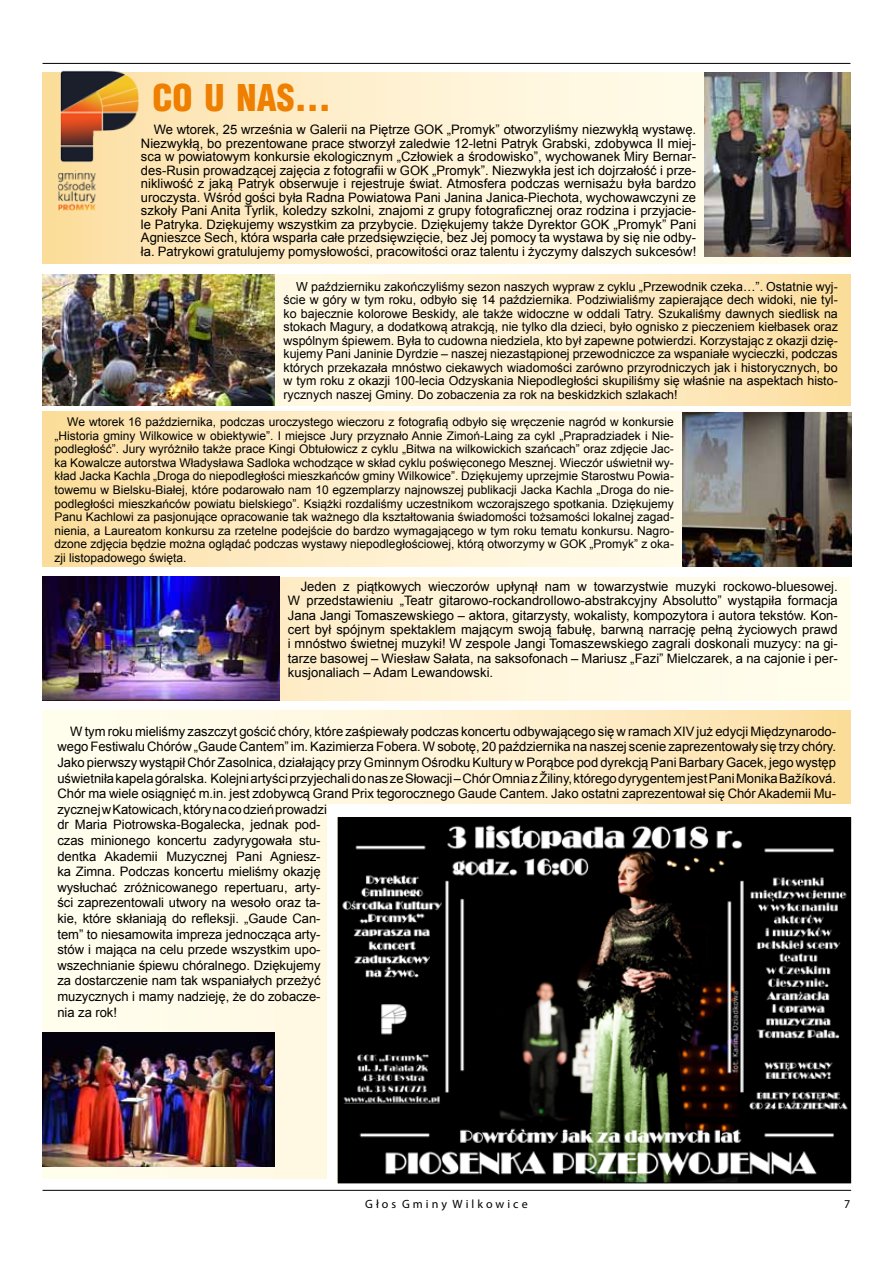
<style>
.page{position:relative;width:893px;height:1263px;background:#fff}
.page>*{position:absolute;margin:0;border:0;box-sizing:border-box;transform-origin:0 0}
.t1{font:900 36px "Switzerland Cond";color:#ee7f00}
.t2{font:13.05px/15.6px "Arial";letter-spacing:-.005em;color:#000;text-align:justify}
.t3{font:12.45px/13.5px "Arial";color:#000;text-align:justify}
.t4{font:12px/13.5px "Arial";color:#000;text-align:justify}
.t5{font:12px "Myriad Pro";color:#000}
</style>
<div class="page">
<hr style="left:43px;top:63px;width:807px;height:1px;background:#000">
<hr style="left:43px;top:1190px;width:808px;height:1px;background:#000">
<div style="left:43px;top:710px;width:807px;height:468px;background:linear-gradient(to right,#fefff7,#f5daa4)"></div>
<svg style="left:43px;top:577px;width:807px;height:124px;background:#fdf5dd"></svg>
<svg style="left:43px;top:411px;width:807px;height:155px;background:#fdeec9"></svg>
<svg style="left:275px;top:275px;width:575px;height:130px;background:#fdedc6"></svg>
<svg style="left:43px;top:72px;width:807px;height:192px;background:#fdf0cf"></svg>
<img style="left:50px;top:63px;width:91px;height:148px">
<img style="left:682px;top:412px;width:169px;height:154px">
<img style="left:340px;top:819px;width:509px;height:362px">
<img style="left:43px;top:576px;width:236px;height:124px">
<img style="left:43px;top:275px;width:232px;height:130px">
<img style="left:705px;top:72px;width:145px;height:184px">
<img style="left:43px;top:1032px;width:232px;height:134px">
<div style="left:327px;top:804px;width:523px;height:13px;background:#fff"></div>
<div style="left:327px;top:806px;width:9px;height:377px;background:#fff"></div>
<h1 class="t1" style="left:153px;top:74px;width:180px">COuNAs…</h1>
<p class="t2" style="left:141px;top:123px;width:557px;line-height:13.5px;text-indent:13px">We wtorek, 25 września w Galerii na Piętrze GOK „Promyk” otworzyliśmy niezwykłą wystawę.<br>Niezwykłą, bo prezentowane prace stworzył zaledwie 12-letni Patryk Grabski, zdobywca II miej&shy;sca w powiatowym konkursie ekologicznym „Człowiek a środowisko”, wychowanek Miry Bernar&shy;des-Rusin prowadzącej zajęcia z fotografii w GOK „Promyk”. Niezwykła jest ich dojrzałość i prze&shy;nikliwość z jaką Patryk obserwuje i rejestruje świat. Atmosfera podczas wernisażu była bardzo uroczysta. Wśród gości była Radna Powiatowa Pani Janina Janica-Piechota, wychowawczyni ze szkoły Pani Anita Tyrlik, koledzy szkolni, znajomi z grupy fotograficznej oraz rodzina i przyjacie&shy;le Patryka. Dziękujemy wszystkim za przybycie. Dziękujemy także Dyrektor GOK „Promyk” Pani Agnieszce Sech, która wsparła całe przedsięwzięcie, bez Jej pomocy ta wystawa by się nie odby&shy;ła. Patrykowi gratulujemy pomysłowości, pracowitości oraz talentu i życzymy dalszych sukcesów!</p>
<p class="t3" style="left:283px;top:280px;width:556px;text-indent:13px">W październiku zakończyliśmy sezon naszych wypraw z cyklu „Przewodnik czeka…”. Ostatnie wyj&shy;ście w góry w tym roku, odbyło się 14 października. Podziwialiśmy zapierające dech widoki, nie tyl&shy;ko bajecznie kolorowe Beskidy, ale także widoczne w oddali Tatry. Szukaliśmy dawnych siedlisk na stokach Magury, a dodatkową atrakcją, nie tylko dla dzieci, było ognisko z pieczeniem kiełbasek oraz wspólnym śpiewem. Była to cudowna niedziela, kto był zapewne potwierdzi. Korzystając z okazji dzię&shy;kujemy Pani Janinie Dyrdzie – naszej niezastąpionej przewodniczce za wspaniałe wycieczki, podczas których przekazała mnóstwo ciekawych wiadomości zarówno przyrodniczych jak i historycznych, bo w tym roku z okazji 100-lecia Odzyskania Niepodległości skupiliśmy się właśnie na aspektach histo&shy;rycznych naszej Gminy. Do zobaczenia za rok na beskidzkich szlakach!</p>
<p class="t4" style="left:55px;top:416px;width:621px;text-indent:13px">We wtorek 16 października, podczas uroczystego wieczoru z fotografią odbyło się wręczenie nagród w konkursie „Historia gminy Wilkowice w obiektywie”. I miejsce Jury przyznało Annie Zimoń-Laing za cykl „Prapradziadek i Nie&shy;podległość”. Jury wyróżniło także prace Kingi Obtułowicz z cyklu „Bitwa na wilkowickich szańcach” oraz zdjęcie Jac&shy;ka Kowalcze autorstwa Władysława Sadloka wchodzące w skład cyklu poświęconego Mesznej. Wieczór uświetnił wy&shy;kład Jacka Kachla „Droga do niepodległości mieszkańców gminy Wilkowice”. Dziękujemy uprzejmie Starostwu Powia&shy;towemu w Bielsku-Białej, które podarowało nam 10 egzemplarzy najnowszej publikacji Jacka Kachla „Droga do nie&shy;podległości mieszkańców powiatu bielskiego”. Książki rozdaliśmy uczestnikom wczorajszego spotkania. Dziękujemy Panu Kachlowi za pasjonujące opracowanie tak ważnego dla kształtowania świadomości tożsamości lokalnej zagad&shy;nienia, a Laureatom konkursu za rzetelne podejście do bardzo wymagającego w tym roku tematu konkursu. Nagro&shy;dzone zdjęcia będzie można oglądać podczas wystawy niepodległościowej, którą otworzymy w GOK „Promyk” z oka&shy;zji listopadowego święta.</p>
<p class="t2" style="left:288px;top:579px;width:551px;line-height:14.4px;text-indent:13px">Jeden z piątkowych wieczorów upłynął nam w towarzystwie muzyki rockowo-bluesowej.<br>W przedstawieniu „Teatr gitarowo-rockandrollowo-abstrakcyjny Absolutto” wystąpiła formacja Jana Jangi Tomaszewskiego – aktora, gitarzysty, wokalisty, kompozytora i autora tekstów. Kon&shy;cert był spójnym spektaklem mającym swoją fabułę, barwną narrację pełną życiowych prawd i mnóstwo świetnej muzyki! W zespole Jangi Tomaszewskiego zagrali doskonali muzycy: na gi&shy;tarze basowej – Wiesław Sałata, na saksofonach – Mariusz „Fazi” Mielczarek, a na cajonie i per&shy;kusjonaliach – Adam Lewandowski.</p>
<p class="t2" style="left:57px;top:723px;width:780px;text-align:left;text-indent:13px">W tym roku mieliśmy zaszczyt gościć chóry, które zaśpiewały podczas koncertu odbywającego się w ramach XIV już edycji Międzynarodo&shy;wego Festiwalu Chórów „Gaude Cantem” im. Kazimierza Fobera. W sobotę, 20 października na naszej scenie zaprezentowały się trzy chóry.<br>Jako pierwszy wystąpił Chór Zasolnica, działający przy Gminnym Ośrodku Kultury w Porąbce pod dyrekcją Pani Barbary Gacek, jego występ uświetniła kapela góralska. Kolejni artyści przyjechali do nas ze Słowacji – Chór Omnia z Žiliny, którego dyrygentem jest Pani Monika Bažíková.<br>Chór ma wiele osiągnięć m.in. jest zdobywcą Grand Prix tegorocznego Gaude Cantem. Jako ostatni zaprezentował się Chór Akademii Mu&shy;zycznej w Katowicach, który na co dzień prowadzi<br>dr Maria Piotrowska-Bogalecka, jednak pod-<br>czas minionego koncertu zadyrygowała stu-<br>dentka Akademii Muzycznej Pani Agniesz-<br>ka Zimna. Podczas koncertu mieliśmy okazję<br>wysłuchać zróżnicowanego repertuaru, arty-<br>ści zaprezentowali utwory na wesoło oraz ta-<br>kie, które skłaniają do refleksji. „Gaude Can-<br>tem” to niesamowita impreza jednocząca arty-<br>stów i mająca na celu przede wszystkim upo-<br>wszechnianie śpiewu chóralnego. Dziękujemy<br>za dostarczenie nam tak wspaniałych przeżyć<br>muzycznych i mamy nadzieję, że do zobacze-<br>nia za rok!</p>
<p class="t5" style="left:365px;top:1196px;width:164px">G ł o s G m i n y W i l k o w i c e</p>
<p class="t5" style="left:844px;top:1196px;width:8px">7</p>
</div>
